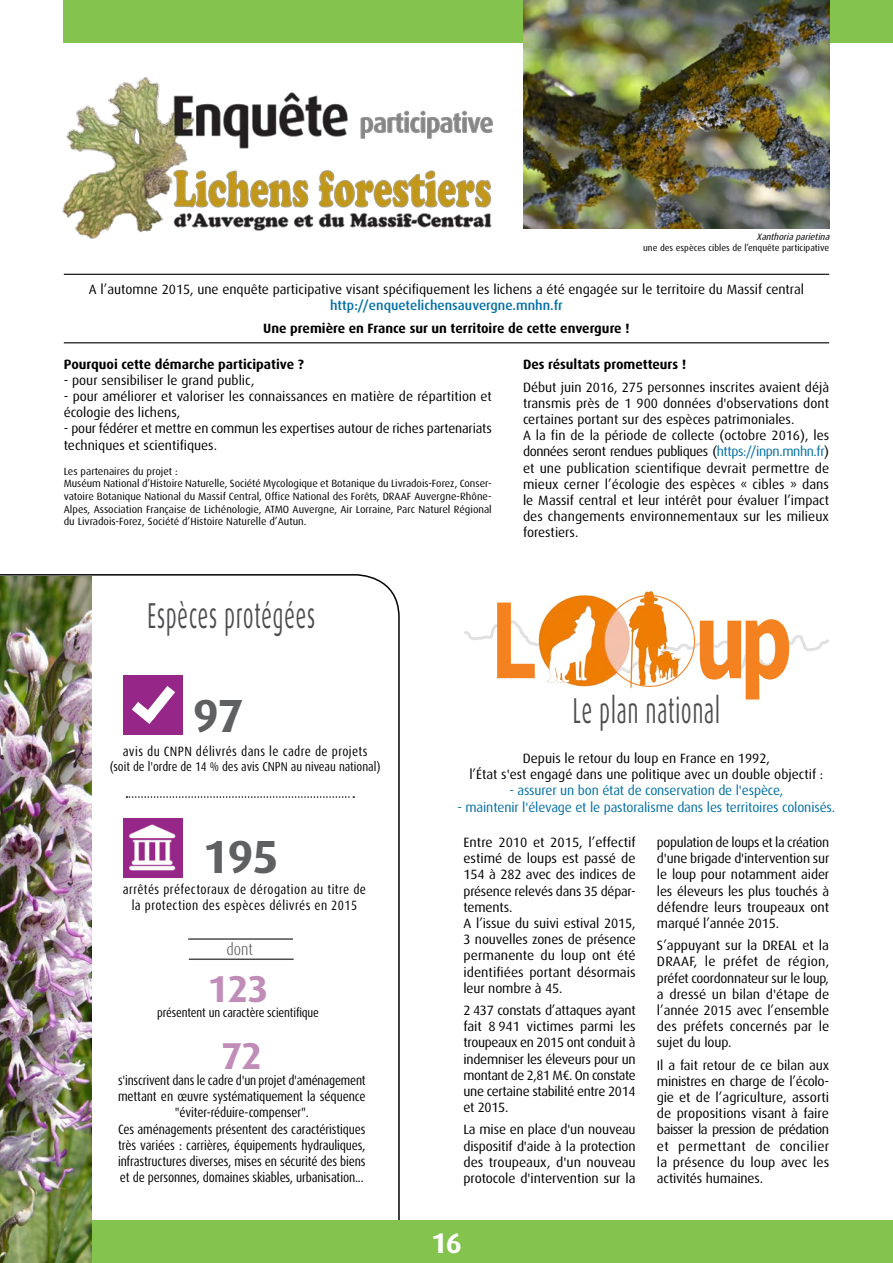
<style>
.page{position:relative;width:893px;height:1263px;background:#fff}
.page>*{position:absolute;margin:0;border:0;box-sizing:border-box;transform-origin:0 0}
.t1{font:700 115.95px "Source Sans Pro";color:#f58220;scale:.8 1}
.t2{font:700 46.5px "Dax OT";color:#5f6062}
.t3{font:700 37.5px "Dax OT";color:#c08db9}
.t4{font:36px "Dax OT";letter-spacing:.05em;color:#4d4d4f;scale:.55 1}
.t5{font:700 28.5px "Dax OT";color:#fff}
.t6{font:300 condensed 16.5px "Dax OT";color:#4d4d4f}
.t7{font:13.5px/16.2px "Dax OT";color:#000;text-align:justify}
.t8{font:condensed 13.5px/16.2px "Dax OT";letter-spacing:-.01em;color:#000;text-align:center}
.t9{font:condensed 13.5px/16.2px "Dax OT";letter-spacing:.03em;color:#000;text-align:center}
.t10{font:700 13.5px "Dax OT";color:#000}
.t11{font:13.5px "Dax OT";letter-spacing:-.01em;color:#006fa6}
.t12{font:500 13.5px "Dax OT";color:#006fa6}
.t13{font:condensed 12.75px "Dax OT";letter-spacing:-.01em;color:#000}
.t14{font:10.5px/12.6px "Dax OT";color:#000}
.t15{font:condensed 9.3px "Dax OT";color:#000;scale:1.13 1}
.t16{font:italic condensed 9.3px "Dax OT";color:#000;scale:1.13 1}
.s1{color:#006fa6}
</style>
<div class="page">
<div style="left:64px;top:0;width:829px;height:43px;background:#84c44e"></div>
<img style="left:523px;top:0;width:306px;height:229px">
<img style="left:62px;top:77px;width:431px;height:162px">
<hr style="left:64px;top:274px;width:765px;height:1px;background:#000">
<hr style="left:64px;top:342px;width:765px;height:1px;background:#000">
<svg style="left:0;top:574px;width:400px;height:646px"></svg>
<div style="left:123px;top:675px;width:59px;height:59px;background:#962688"></div>
<div style="left:123px;top:818px;width:59px;height:59px;background:#962688"></div>
<img style="left:129px;top:824px;width:47px;height:47px">
<svg style="left:132px;top:686px;width:43px;height:38px"></svg>
<div style="left:0;top:1220px;width:893px;height:43px;background:#84c44e"></div>
<img style="left:0;top:576px;width:91px;height:687px">
<img style="left:545px;top:591px;width:144px;height:98px">
<svg style="left:464px;top:617px;width:365px;height:61px"></svg>
<p class="t16" style="left:757px;top:231px;width:68px">Xanthoriaparietina</p>
<p class="t15" style="left:643px;top:242px;width:166px">une des espèces cibles de l’enquête participative</p>
<p class="t7" style="left:89px;top:282px;width:716px">A l’automne 2015, une enquête participative visant spécifiquement les lichens a été engagée sur le territoire du Massif central</p>
<p class="t12" style="left:330px;top:298px;width:234px">http://enquetelichensauvergne.mnhn.fr</p>
<p class="t10" style="left:263px;top:321px;width:368px">Une première en France sur un territoire de cette envergure !</p>
<p class="t10" style="left:64px;top:356px;width:242px">Pourquoi cette démarche participative ?</p>
<p class="t7" style="left:64px;top:372px;width:192px">- pour sensibiliser le grand public,</p>
<p class="t7" style="left:64px;top:388px;width:430px">- pour améliorer et valoriser les connaissances en matière de répartition et écologie des lichens,</p>
<p class="t7" style="left:64px;top:421px;width:429px">- pour fédérer et mettre en commun les expertises autour de riches partenariats techniques et scientifiques.</p>
<p class="t14" style="left:64px;top:465px;width:430px">Les partenaires du projet :<br>Muséum National d’Histoire Naturelle, Société Mycologique et Botanique du Livradois-Forez, Conser&shy;vatoire Botanique National du Massif Central, Office National des Forêts, DRAAF Auvergne-Rhône-Alpes, Association Française de Lichénologie, ATMO Auvergne, Air Lorraine, Parc Naturel Régional du Livradois-Forez, Société d’Histoire Naturelle d’Autun.</p>
<p class="t10" style="left:523px;top:357px;width:165px">Des résultats prometteurs !</p>
<p class="t7" style="left:523px;top:379px;width:308px;text-align:left">Début juin 2016, 275 personnes inscrites avaient déjà transmis près de 1 900 données d'observations dont certaines portant sur des espèces patrimoniales.<br>A la fin de la période de collecte (octobre 2016), les données seront rendues publiques (<span class="s1">https://inpn.mnhn.fr</span>) et une publication scientifique devrait permettre de mieux cerner l’écologie des espèces « cibles » dans le Massif central et leur intérêt pour évaluer l’impact des changements environnementaux sur les milieux forestiers.</p>
<h3 class="t4" style="left:147px;top:596px;width:306px">Espèces protégées</h3>
<h2 class="t2" style="left:193px;top:690px;width:53px">97</h2>
<p class="t9" style="left:123px;top:743px;width:246px">avis du CNPN délivrés dans le cadre de projets</p>
<p class="t13" style="left:110px;top:759px;width:272px">(soit de l'ordre de 14 % des avis CNPN au niveau national)</p>
<h2 class="t2" style="left:203px;top:831px;width:77px">195</h2>
<p class="t9" style="left:123px;top:881px;width:245px">arrêtés préfectoraux de dérogation au titre de la protection des espèces délivrés en 2015</p>
<p class="t6" style="left:226px;top:939px;width:28px">dont</p>
<h3 class="t3" style="left:208px;top:968px;width:63px">123</h3>
<p class="t13" style="left:157px;top:1004px;width:163px">présentent un caractère scientifique</p>
<h3 class="t3" style="left:221px;top:1035px;width:43px">72</h3>
<p class="t8" style="left:118px;top:1072px;width:249px">s'inscrivent dans le cadre d'un projet d'aménagement mettant en œuvre systématiquement la séquence "éviter-réduire-compenser".<br>Ces aménagements présentent des caractéristiques très variées : carrières, équipements hydrauliques, infrastructures diverses, mises en sécurité des biens et de personnes, domaines skiables, urbanisation...</p>
<h1 class="t1" style="left:490px;top:565px;width:61px">L</h1>
<h1 class="t1" style="left:694px;top:565px;width:125px">up</h1>
<h3 class="t4" style="left:573px;top:690px;width:269px">Le plan national</h3>
<p class="t7" style="left:469px;top:750px;width:355px;text-align:center">Depuis le retour du loup en France en 1992,<br>l’État s'est engagé dans une politique avec un double objectif :</p>
<p class="t11" style="left:509px;top:783px;width:275px">- assurer un bon état de conservation de l'espèce,</p>
<p class="t11" style="left:457px;top:799px;width:379px">- maintenir l'élevage et le pastoralisme dans les territoires colonisés.</p>
<p class="t7" style="left:463px;top:834px;width:174px;text-align:left">Entre 2010 et 2015, l’effectif estimé de loups est passé de<br>154 à 282 avec des indices de présence relevés dans 35 dépar&shy;tements.<br>A l’issue du suivi estival 2015,<br>3 nouvelles zones de présence permanente du loup ont été identifiées portant désormais leur nombre à 45.</p>
<p class="t7" style="left:463px;top:1002px;width:174px">2 437 constats d’attaques ayant fait 8 941 victimes parmi les troupeaux en 2015 ont conduit à indemniser les éleveurs pour un montant de 2,81 M€. On constate une certaine stabilité entre 2014 et 2015.</p>
<p class="t7" style="left:463px;top:1122px;width:174px">La mise en place d'un nouveau dispositif d'aide à la protection des troupeaux, d'un nouveau protocole d'intervention sur la</p>
<h3 class="t5" style="left:431px;top:1227px;width:32px">16</h3>
<p class="t7" style="left:657px;top:834px;width:174px">population de loups et la création d'une brigade d'intervention sur le loup pour notamment aider les éleveurs les plus touchés à défendre leurs troupeaux ont marqué l’année 2015.</p>
<p class="t7" style="left:657px;top:937px;width:174px">S’appuyant sur la DREAL et la DRAAF, le préfet de région, préfet coordonnateur sur le loup, a dressé un bilan d'étape de l’année 2015 avec l’ensemble des préfets concernés par le sujet du loup.</p>
<p class="t7" style="left:657px;top:1057px;width:174px">Il a fait retour de ce bilan aux ministres en charge de l’écolo&shy;gie et de l’agriculture, assorti de propositions visant à faire baisser la pression de prédation et permettant de concilier la présence du loup avec les activités humaines.</p>
</div>
